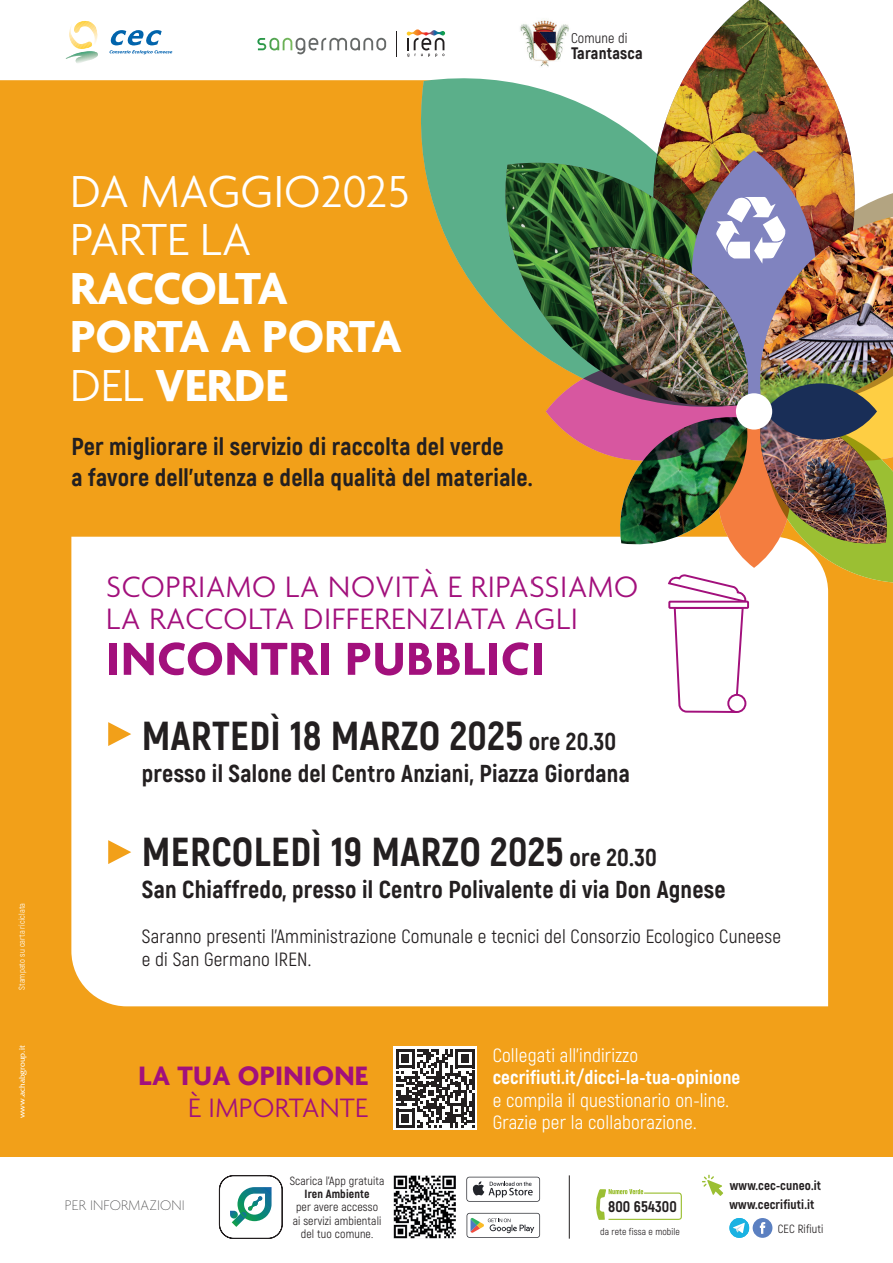
<style>
.page{position:relative;width:893px;height:1263px;background:#fff}
.page>*{position:absolute;margin:0;border:0;box-sizing:border-box;transform-origin:0 0}
.t1{font:700 50.1px "Agenda";letter-spacing:.02em;color:#a2107c}
.t2{font:700 48.6px/48.6px "Agenda";color:#fff}
.t3{font:300 48.6px/48.6px "Agenda";color:#fff}
.t4{font:800 40.5px "Akrobat";letter-spacing:.01em;color:#231f20}
.t5{font:300 31.95px/32px "Agenda";letter-spacing:.02em;color:#a2107c}
.t6{font:700 28.8px "Agenda";letter-spacing:.01em;color:#a2107c}
.t7{font:300 28.8px "Agenda";letter-spacing:.01em;color:#a2107c}
.t8{font:800 24.45px/30.9px "Akrobat";letter-spacing:.01em;color:#231f20}
.t9{font:19.2px/23.4px "Akrobat";letter-spacing:.01em;color:#231f20}
.t10{font:19.2px/22.4px "Akrobat";letter-spacing:.01em;color:#fff}
.t11{font:800 19.2px "Akrobat";letter-spacing:.01em;color:#fff}
.t12{font:800 16.65px "Akrobat";letter-spacing:.01em;color:#231f20}
.t13{font:800 15.45px "Akrobat";letter-spacing:.01em;color:#231f20}
.t14{font:100 15px "Agenda";letter-spacing:.01em;color:#3e3e3f}
.t15{font:14.1px "Akrobat";letter-spacing:.01em;color:#231f20}
.t16{font:800 13.05px "Akrobat";letter-spacing:.01em;color:#231f20}
.t17{font:11.85px/13.2px "Akrobat";letter-spacing:.01em;color:#231f20;text-align:center}
.t18{font:800 11.85px "Akrobat";letter-spacing:.01em;color:#231f20}
.t19{font:9.75px "Akrobat";letter-spacing:.01em;color:#231f20}
.t20{font:8.4px "Akrobat";letter-spacing:.01em;color:#fff}
.t21{font:8.4px "Fritz";color:#fff}
.s1{font-weight:300}
.s2{font-size:24.45px}
</style>
<div class="page">
<div style="left:0;top:0;width:893px;height:1157px;background:#f2a019"></div>
<div style="left:0;top:0;width:468px;height:80px;background:#fff"></div>
<svg style="left:109px;top:30px;width:63px;height:24px;background:#b4d1e6"></svg>
<svg style="left:65px;top:21px;width:33px;height:43px"></svg>
<svg style="left:596px;top:1189px;width:86px;height:31px"></svg>
<svg style="left:702px;top:1175px;width:21px;height:21px"></svg>
<hr style="left:569px;top:1175px;width:1px;height:63px;background:#231f20">
<div style="left:729px;top:1218px;width:20px;height:20px;background:#1ab2e2;border-radius:10px"></div>
<svg style="left:733px;top:1223px;width:12px;height:10px"></svg>
<div style="left:753px;top:1218px;width:19px;height:20px;background:#5b80c1;border-radius:50%"></div>
<svg style="left:760px;top:1222px;width:5px;height:12px"></svg>
<svg style="left:219px;top:1175px;width:64px;height:64px"></svg>
<img style="left:393px;top:1176px;width:62px;height:62px">
<svg style="left:467px;top:1213px;width:73px;height:25px"></svg>
<svg style="left:466px;top:1177px;width:74px;height:25px"></svg>
<div style="left:468px;top:0;width:425px;height:235px;background:#fff"></div>
<div style="left:393px;top:1047px;width:84px;height:83px;background:#fff"></div>
<svg style="left:396px;top:1049px;width:79px;height:79px"></svg>
<div style="left:71px;top:537px;width:757px;height:469px;background:#fff"></div>
<svg style="left:108px;top:722px;width:23px;height:24px"></svg>
<svg style="left:108px;top:840px;width:23px;height:24px"></svg>
<svg style="left:396px;top:31px;width:1px;height:25px"></svg>
<svg style="left:407px;top:29px;width:38px;height:28px"></svg>
<svg style="left:257px;top:38px;width:129px;height:16px;background:#d1d9d2"></svg>
<img style="left:689px;top:0;width:165px;height:177px">
<svg style="left:412px;top:69px;width:347px;height:248px;fill:#5baf8a"></svg>
<svg style="left:499px;top:156px;width:235px;height:256px;background:#8caa64"></svg>
<img style="left:499px;top:163px;width:224px;height:244px">
<svg style="left:692px;top:150px;width:124px;height:251px"></svg>
<svg style="left:546px;top:362px;width:198px;height:99px;fill:#d757a0"></svg>
<img style="left:585px;top:177px;width:308px;height:537px">
<img style="left:520px;top:19px;width:49px;height:48px">
<p class="t15" style="left:571px;top:29px;width:58px">Comune di</p>
<p class="t12" style="left:571px;top:43px;width:73px">Tarantasca</p>
<p class="t20" style="left:17px;top:990px;width:88px;rotate:-90deg">Stampato su carta riciclata</p>
<p class="t21" style="left:17px;top:1118px;width:74px;rotate:-90deg">www.achabgroup.it</p>
<h2 class="t3" style="left:70px;top:170px;width:341px">DA MAGGIO2025<br>PARTE LA</h2>
<h2 class="t2" style="left:70px;top:267px;width:334px">RACCOLTA<br>PORTA A PORTA<br><span class="s1">DEL</span> VERDE</h2>
<p class="t8" style="left:71px;top:431px;width:463px">Per migliorare il servizio di raccolta del verde<br>a favore dell’utenza e della qualità del materiale.</p>
<h3 class="t5" style="left:106px;top:573px;width:533px">SCOPRIAMO LA NOVITÀ E RIPASSIAMO<br>LA RACCOLTA DIFFERENZIATA AGLI</h3>
<h1 class="t1" style="left:106px;top:632px;width:440px">INCONTRI PUBBLICI</h1>
<h3 class="t4" style="left:142px;top:710px;width:476px">MARTEDÌ 18 MARZO 2025 <span class="s2">ore 20.30</span></h3>
<p class="t8" style="left:142px;top:758px;width:490px">presso il Salone del Centro Anziani, Piazza Giordana</p>
<h3 class="t4" style="left:142px;top:826px;width:517px">MERCOLEDÌ 19 MARZO 2025 <span class="s2">ore 20.30</span></h3>
<p class="t8" style="left:142px;top:874px;width:585px">San Chiaffredo, presso il Centro Polivalente di via Don Agnese</p>
<p class="t9" style="left:142px;top:924px;width:641px">Saranno presenti l’Amministrazione Comunale e tecnici del Consorzio Ecologico Cuneese e di San Germano IREN.</p>
<p class="t6" style="left:139px;top:1060px;width:231px">LA TUA OPINIONE</p>
<p class="t7" style="left:188px;top:1092px;width:181px">È IMPORTANTE</p>
<p class="t14" style="left:65px;top:1197px;width:122px">PER INFORMAZIONI</p>
<p class="t17" style="left:290px;top:1174px;width:96px">Scarica l’App gratuita</p>
<p class="t18" style="left:305px;top:1186px;width:66px">Iren Ambiente</p>
<p class="t17" style="left:293px;top:1200px;width:90px">per avere accesso ai servizi ambientali del tuo comune.</p>
<p class="t10" style="left:493px;top:1044px;width:147px">Collegati all’indirizzo</p>
<p class="t11" style="left:493px;top:1065px;width:249px">cecrifiuti.it/dicci-la-tua-opinione</p>
<p class="t10" style="left:493px;top:1089px;width:238px">e compila il questionario on-line.<br>Grazie per la collaborazione.</p>
<p class="t16" style="left:730px;top:1177px;width:93px">www.cec-cuneo.it</p>
<p class="t17" style="left:778px;top:1222px;width:47px">CEC Rifiuti</p>
<p class="t13" style="left:608px;top:1197px;width:70px">800 654300</p>
<p class="t16" style="left:729px;top:1196px;width:87px">www.cecrifiuti.it</p>
<p class="t19" style="left:600px;top:1226px;width:81px">da rete fissa e mobile</p>
</div>
